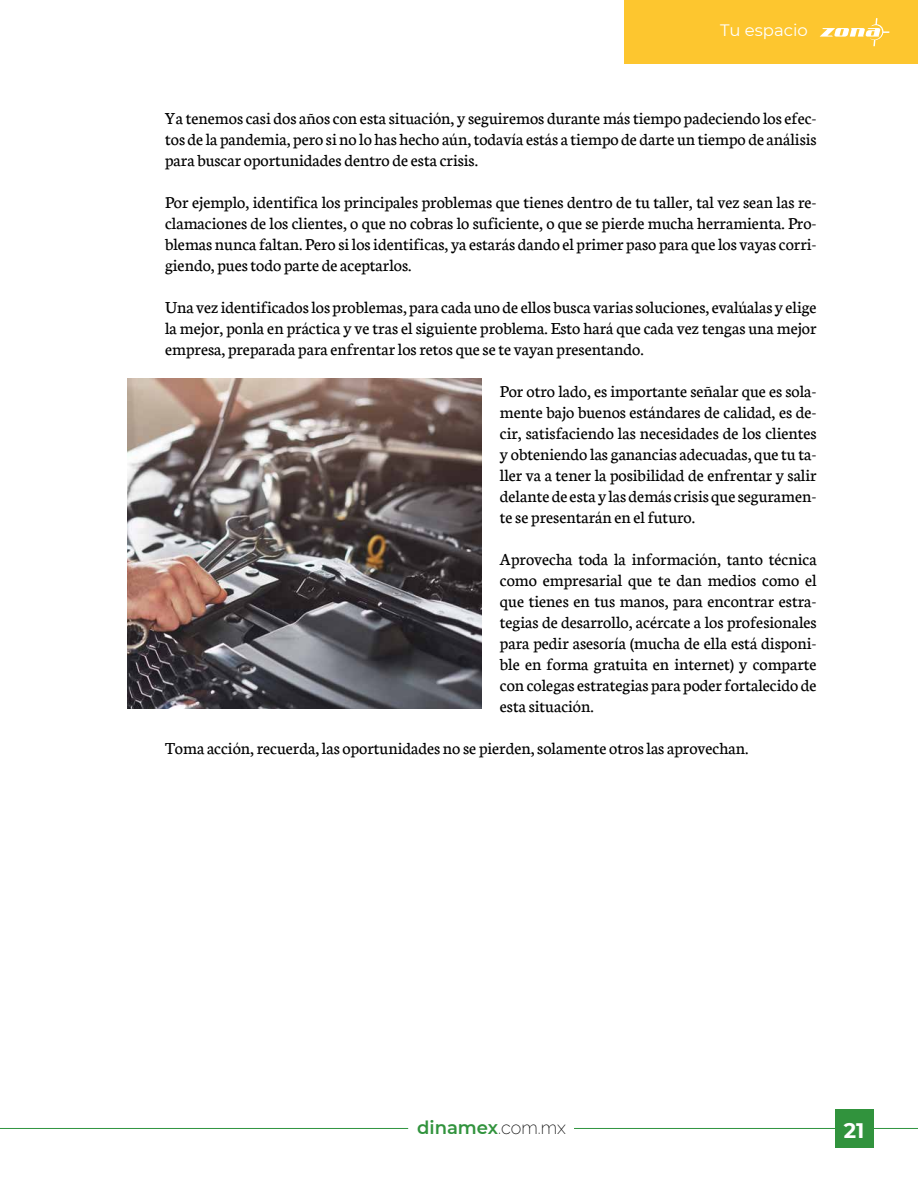
<style>
.page{position:relative;width:918px;height:1188px;background:#fff}
.page>*{position:absolute;margin:0;border:0;box-sizing:border-box;transform-origin:0 0}
.t1{font:700 21px "Montserrat";color:#fff}
.t2{font:18px/21px "Neuton";color:#000;text-align:justify}
.t3{font:600 18px "Montserrat";color:#31933d}
.t4{font:16.5px "Montserrat";color:#fff}
.s1{font-family:"Raleway";font-weight:200;color:#000}
</style>
<div class="page">
<hr style="left:574px;top:1128px;width:344px;height:1px;background:#2e943e">
<div style="left:835px;top:1109px;width:39px;height:38px;background:#31933d"></div>
<hr style="left:0;top:1128px;width:408px;height:1px;background:#2e943e">
<img style="left:128px;top:379px;width:354px;height:329px">
<div style="left:624px;top:0;width:294px;height:64px;background:#fdc62f"></div>
<svg style="left:820px;top:18px;width:69px;height:28px"></svg>
<p class="t4" style="left:720px;top:19px;width:89px">Tu espacio</p>
<p class="t2" style="left:165px;top:108px;width:653px">Ya tenemos casi dos años con esta situación, y seguiremos durante más tiempo padeciendo los efec&shy;tos de la pandemia, pero si no lo has hecho aún, todavía estás a tiempo de darte un tiempo de análisis para buscar oportunidades dentro de esta crisis.</p>
<p class="t2" style="left:165px;top:192px;width:653px">Por ejemplo, identifica los principales problemas que tienes dentro de tu taller, tal vez sean las re&shy;clamaciones de los clientes, o que no cobras lo suficiente, o que se pierde mucha herramienta. Pro&shy;blemas nunca faltan. Pero si los identificas, ya estarás dando el primer paso para que los vayas corri&shy;giendo, pues todo parte de aceptarlos.</p>
<p class="t2" style="left:165px;top:297px;width:653px">Una vez identificados los problemas, para cada uno de ellos busca varias soluciones, evalúalas y elige la mejor, ponla en práctica y ve tras el siguiente problema. Esto hará que cada vez tengas una mejor empresa, preparada para enfrentar los retos que se te vayan presentando.</p>
<p class="t2" style="left:500px;top:381px;width:318px">Por otro lado, es importante señalar que es sola&shy;mente bajo buenos estándares de calidad, es de&shy;cir, satisfaciendo las necesidades de los clientes y obteniendo las ganancias adecuadas, que tu ta&shy;ller va a tener la posibilidad de enfrentar y salir delante de esta y las demás crisis que seguramen&shy;te se presentarán en el futuro.</p>
<p class="t2" style="left:500px;top:549px;width:318px">Aprovecha toda la información, tanto técnica como empresarial que te dan medios como el que tienes en tus manos, para encontrar estra&shy;tegias de desarrollo, acércate a los profesionales para pedir asesoría (mucha de ella está disponi&shy;ble en forma gratuita en internet) y comparte con colegas estrategias para poder fortalecido de esta situación.</p>
<p class="t2" style="left:165px;top:738px;width:585px">Toma acción, recuerda, las oportunidades no se pierden, solamente otros las aprovechan.</p>
<p class="t3" style="left:417px;top:1115px;width:150px">dinamex<span class="s1">.com.mx</span></p>
<p class="t1" style="left:844px;top:1116px;width:22px">21</p>
</div>
